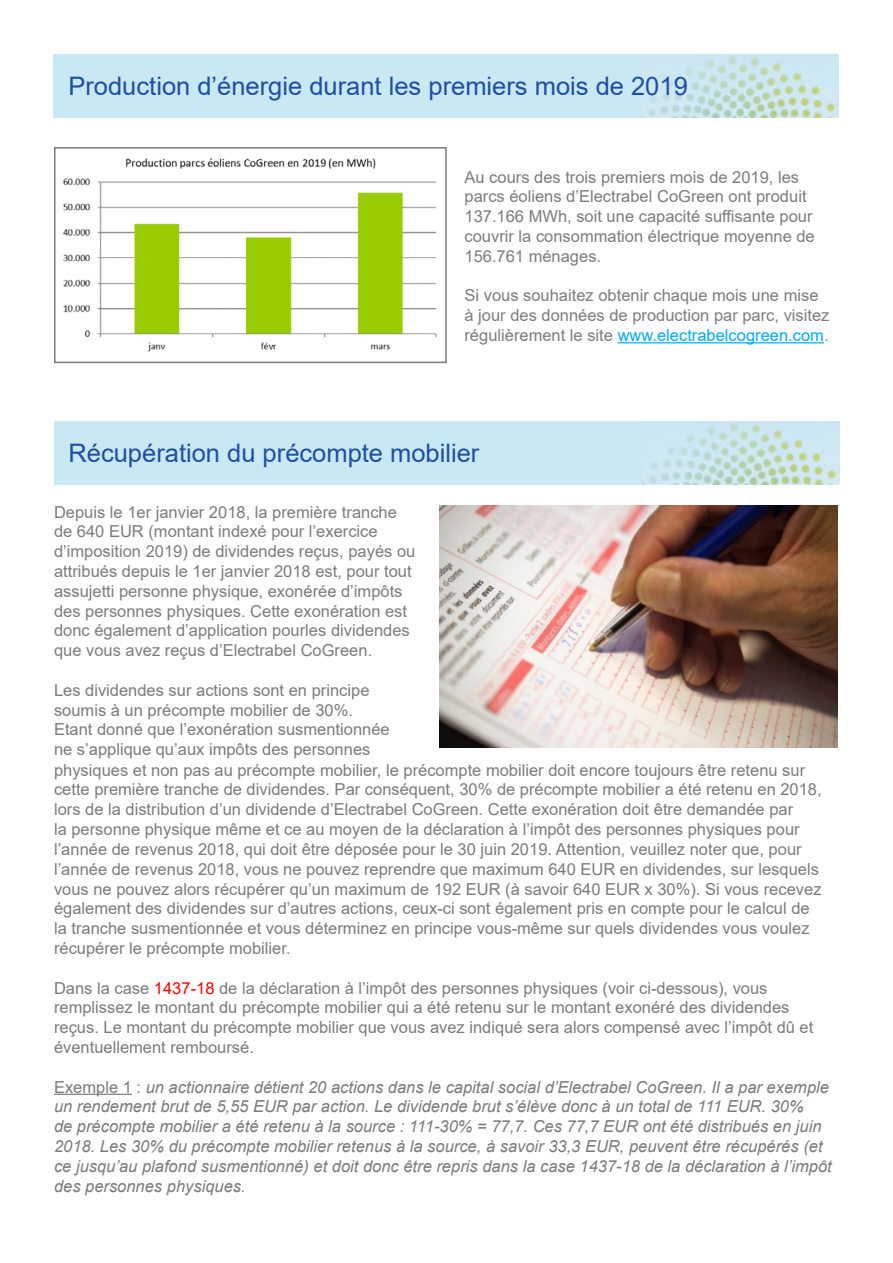
<style>
.page{position:relative;width:893px;height:1263px;background:#fff}
.page>*{position:absolute;margin:0;border:0;box-sizing:border-box;transform-origin:0 0}
.t1{font:25.5px "Arial";color:#1f4ea5}
.t2{font:16.5px/19.8px "Arial";color:#7b7b7b}
.paragrafo_grigio{font:16.5px/19.8px "Arial";color:#7d7c7c}
.t3{font:italic 16.5px/19.8px "Arial";color:#7b7b7b}
.s1{color:#0af}
.s2{color:#f00}
.s3{font-style:normal}
</style>
<div class="page">
<img style="left:63px;top:158px;width:374px;height:194px">
<img style="left:440px;top:506px;width:397px;height:241px">
<hr style="left:618px;top:342px;width:206px;height:1px;background:#0af">
<hr style="left:54px;top:1094px;width:78px;height:1px;background:#7b7b7b">
<div style="left:53px;top:54px;width:784px;height:63px;background:#c8e9f3"></div>
<img style="left:642px;top:54px;width:197px;height:63px">
<div style="left:54px;top:422px;width:783px;height:63px;background:#c8e9f3"></div>
<img style="left:642px;top:422px;width:197px;height:63px">
<div style="left:54px;top:147px;width:393px;height:216px;border:2px solid #7b7b7b"></div>
<p class="t1" style="left:68px;top:68px;width:621px">Production d’énergie durant les premiers mois de 2019</p>
<p class="paragrafo_grigio" style="left:464px;top:167px;width:352px">Au cours des trois premiers mois de 2019, les parcs éoliens d’Electrabel CoGreen ont produit 137.166 MWh, soit une capacité suffisante pour couvrir la consommation électrique moyenne de 156.761 ménages.</p>
<p class="paragrafo_grigio" style="left:464px;top:286px;width:367px">Si vous souhaitez obtenir chaque mois une mise à jour des données de production par parc, visitez régulièrement le site <span class="s1">www.electrabelcogreen.com</span>.</p>
<p class="t1" style="left:68px;top:436px;width:412px">Récupération du précompte mobilier</p>
<p class="paragrafo_grigio" style="left:54px;top:502px;width:363px">Depuis le 1er janvier 2018, la première tranche de 640 EUR (montant indexé pour l’exercice d’imposition 2019) de dividendes reçus, payés ou attribués depuis le 1er janvier 2018 est, pour tout assujetti personne physique, exonérée d’impôts des personnes physiques. Cette exonération est donc également d’application pourles dividendes que vous avez reçus d’Electrabel CoGreen.</p>
<p class="t2" style="left:54px;top:680px;width:769px">Les dividendes sur actions sont en principe<br>soumis à un précompte mobilier de 30%.<br>Etant donné que l’exonération susmentionnée<br>ne s’applique qu’aux impôts des personnes<br>physiques et non pas au précompte mobilier, le précompte mobilier doit encore toujours être retenu sur cette première tranche de dividendes. Par conséquent, 30% de précompte mobilier a été retenu en 2018, lors de la distribution d’un dividende d’Electrabel CoGreen. Cette exonération doit être demandée par<br>la personne physique même et ce au moyen de la déclaration à l’impôt des personnes physiques pour l’année de revenus 2018, qui doit être déposée pour le 30 juin 2019. Attention, veuillez noter que, pour l’année de revenus 2018, vous ne pouvez reprendre que maximum 640 EUR en dividendes, sur lesquels vous ne pouvez alors récupérer qu’un maximum de 192 EUR (à savoir 640 EUR x 30%). Si vous recevez également des dividendes sur d’autres actions, ceux-ci sont également pris en compte pour le calcul de la tranche susmentionnée et vous déterminez en principe vous-même sur quels dividendes vous voulez récupérer le précompte mobilier.</p>
<p class="t2" style="left:54px;top:978px;width:761px">Dans la case <span class="s2">1437-18</span> de la déclaration à l’impôt des personnes physiques (voir ci-dessous), vous remplissez le montant du précompte mobilier qui a été retenu sur le montant exonéré des dividendes reçus. Le montant du précompte mobilier que vous avez indiqué sera alors compensé avec l’impôt dû et éventuellement remboursé.</p>
<p class="t3" style="left:54px;top:1077px;width:779px"><span class="s3">Exemple 1 :</span> un actionnaire détient 20 actions dans le capital social d’Electrabel CoGreen. Il a par exemple un rendement brut de 5,55 EUR par action. Le dividende brut s’élève donc à un total de 111 EUR. 30%<br>de précompte mobilier a été retenu à la source : 111-30% = 77,7. Ces 77,7 EUR ont été distribués en juin 2018. Les 30% du précompte mobilier retenus à la source, à savoir 33,3 EUR, peuvent être récupérés (et ce jusqu’au plafond susmentionné) et doit donc être repris dans la case 1437-18 de la déclaration à l’impôt des personnes physiques.</p>
</div>
